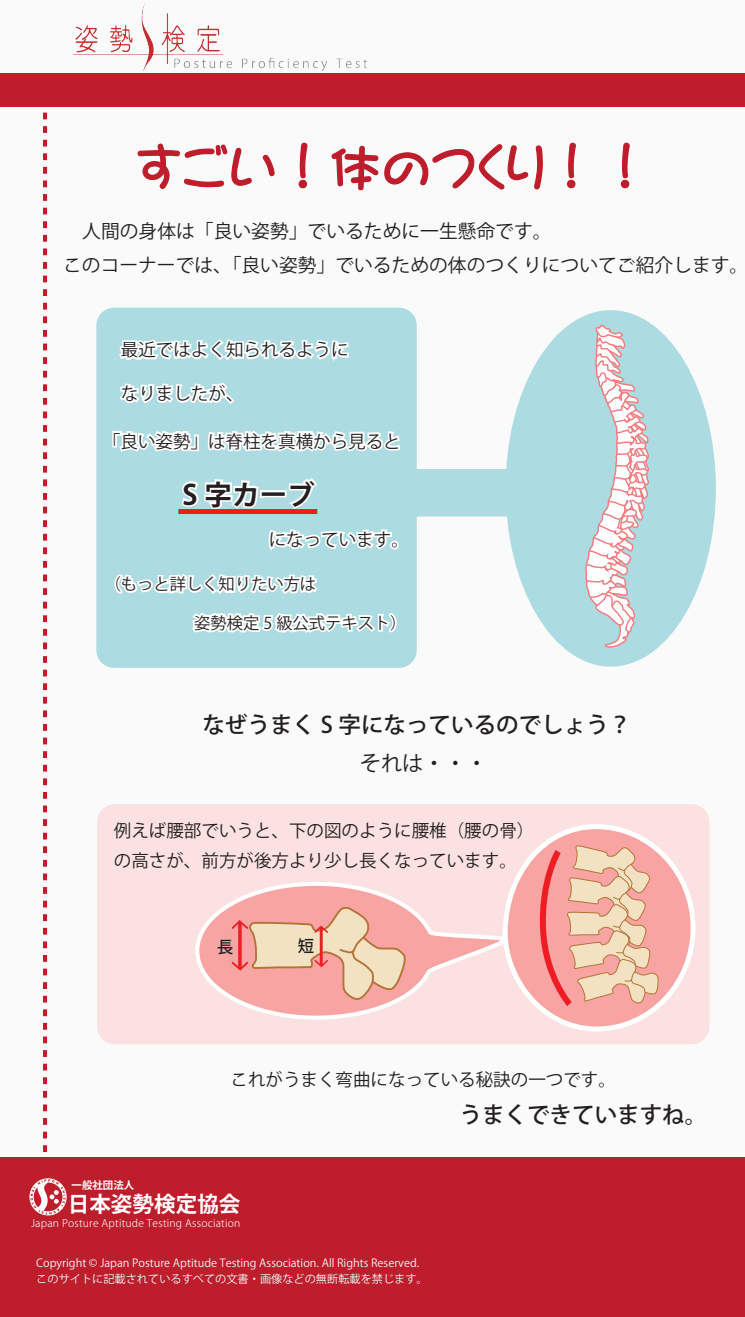
<style>
.page{position:relative;width:745px;height:1317px;background:#fff}
.page>*{position:absolute;margin:0;border:0;box-sizing:border-box;transform-origin:0 0}
.t1{font:53.75px "Pop 4 EGP4 Bold SJIS";color:#be1d2c}
.t2{font:700 27.5px "Koz Go Pro";color:#231f20}
.t3{font:500 22.5px "Koz Go Pro";color:#231f20}
.t4{font:700 21.62px "Koz Go Pro";color:#fff}
.t5{font:21.25px "Koz Go Pro";color:#231f20}
.t6{font:18.75px/34px "Koz Go Pro";color:#231f20}
.t7{font:17.5px/30.6px "Koz Go Pro";color:#231f20}
.t8{font:16.25px "Koz Go Pro";color:#231f20}
.t9{font:500 16.25px "Koz Go Pro";color:#231f20}
.t10{font:11.12px/16.2px "Koz Go Pro";color:#f2f3f4}
.t11{font:300 10.5px "Koz Go Pro";letter-spacing:.02em;color:#fff}
.t12{font:700 10.5px "Koz Go Pro";color:#fff}
</style>
<div class="page">
<div style="left:0;top:0;width:744px;height:1280px;background:#fafafa"></div>
<div style="left:0;top:73px;width:744px;height:34px;background:#be1d2c"></div>
<div style="left:0;top:1157px;width:744px;height:159px;background:#be1d2c"></div>
<div style="left:96px;top:308px;width:320px;height:360px;background:#acdbe1;border-radius:18px"></div>
<div style="left:505px;top:310px;width:210px;height:356px;background:#acdbe1;border-radius:50%"></div>
<svg style="left:585px;top:324px;width:70px;height:324px"></svg>
<div style="left:365px;top:469px;width:204px;height:47px;background:#acdbe1;border-radius:18px"></div>
<svg style="left:137px;top:143px;width:138px;height:46px"></svg>
<svg style="left:298px;top:142px;width:10px;height:47px"></svg>
<svg style="left:331px;top:144px;width:212px;height:47px"></svg>
<svg style="left:567px;top:142px;width:9px;height:47px"></svg>
<svg style="left:620px;top:142px;width:10px;height:47px"></svg>
<svg style="left:112px;top:339px;width:289px;height:294px"></svg>
<div style="left:178px;top:509px;width:139px;height:5px;background:#ee1d23"></div>
<div style="left:97px;top:804px;width:612px;height:240px;background:#fbe1e1;border-radius:18px"></div>
<svg style="left:195px;top:882px;width:305px;height:138px"></svg>
<svg style="left:500px;top:824px;width:196px;height:208px"></svg>
<svg style="left:504px;top:826px;width:188px;height:203px"></svg>
<svg style="left:230px;top:905px;width:177px;height:96px;background:#f0b5a5"></svg>
<svg style="left:29px;top:112px;width:38px;height:1104px"></svg>
<img style="left:73px;top:4px;width:294px;height:67px">
<h1 class="t1" style="left:136px;top:140px;width:518px">すごい！体のつくり！！</h1>
<p class="t6" style="left:63px;top:214px;width:686px;text-indent:19px">人間の身体は「良い姿勢」でいるために一生懸命です。<br>このコーナーでは、「良い姿勢」でいるための体のつくりについてご紹介します。</p>
<p class="t7" style="left:121px;top:335px;width:229px">最近ではよく知られるように</p>
<p class="t7" style="left:121px;top:379px;width:124px">なりましたが、</p>
<p class="t7" style="left:103px;top:426px;width:299px">「良い姿勢」は脊柱を真横から見ると</p>
<h2 class="t2" style="left:182px;top:477px;width:133px">S 字カーブ</h2>
<p class="t7" style="left:268px;top:524px;width:141px">になっています。</p>
<p class="t8" style="left:105px;top:573px;width:213px">（もっと詳しく知りたい方は</p>
<p class="t8" style="left:113px;top:612px;width:295px">　　　　　姿勢検定 5 級公式テキスト）</p>
<p class="t3" style="left:202px;top:710px;width:430px">なぜうまく S 字になっているのでしょう？</p>
<p class="t5" style="left:359px;top:749px;width:129px">それは・・・</p>
<p class="t7" style="left:114px;top:815px;width:421px">例えば腰部でいうと、下の図のように腰椎（腰の骨）の高さが、前方が後方より少し長くなっています。</p>
<p class="t9" style="left:217px;top:936px;width:18px">長</p>
<p class="t9" style="left:297px;top:935px;width:18px">短</p>
<p class="t7" style="left:230px;top:1064px;width:386px">これがうまく弯曲になっている秘訣の一つです。</p>
<p class="t3" style="left:459px;top:1100px;width:249px">うまくできていますね。</p>
<p class="t12" style="left:72px;top:1178px;width:64px">一般社団法人</p>
<p class="t4" style="left:68px;top:1190px;width:174px">日本姿勢検定協会</p>
<p class="t11" style="left:31px;top:1216px;width:211px">Japan Posture Aptitude Testing Association</p>
<p class="t10" style="left:36px;top:1254px;width:393px">Copyright © Japan Posture Aptitude Testing Association. All Rights Reserved.このサイトに記載されているすべての文書・画像などの無断転載を禁じます。</p>
</div>
